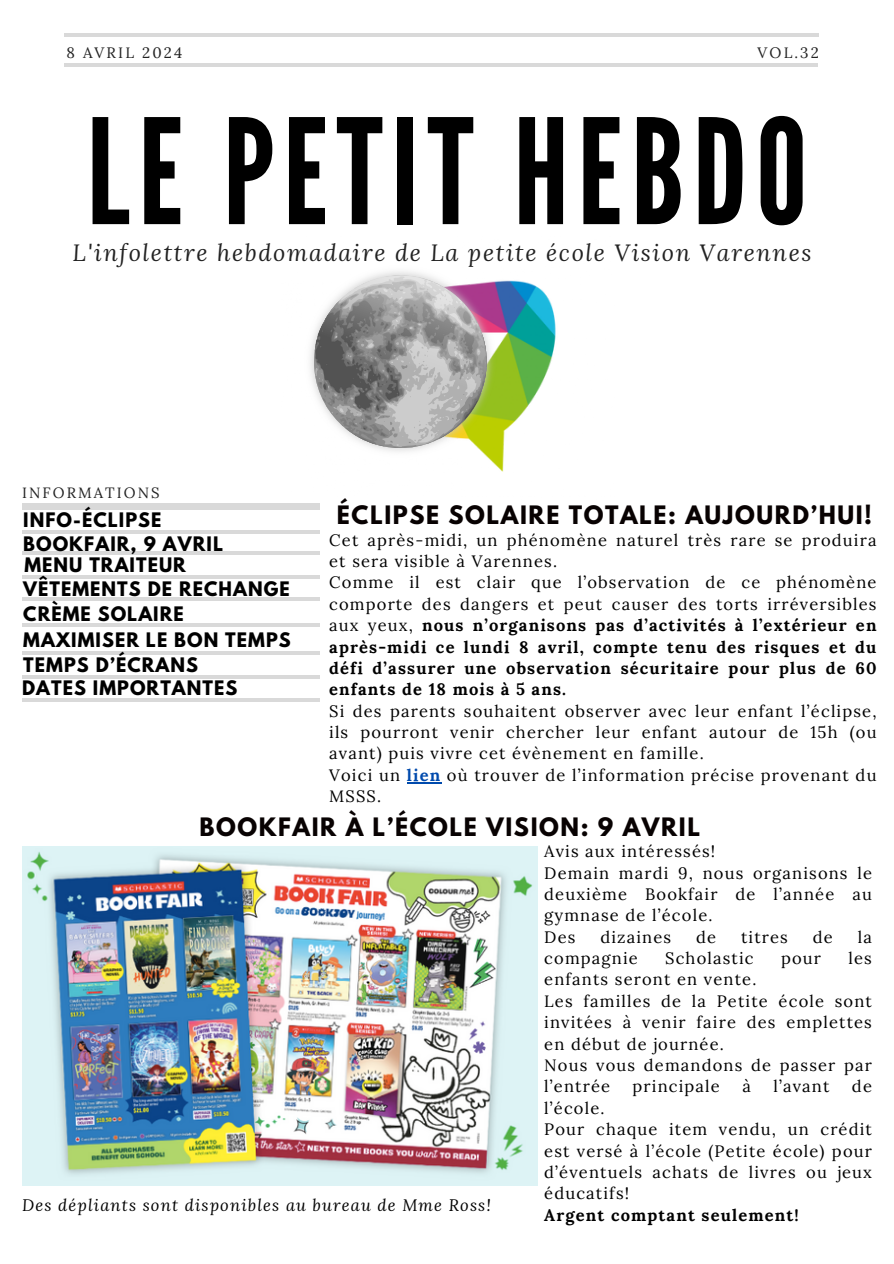
<style>
.page{position:relative;width:894px;height:1264px;background:#fff}
.page>*{position:absolute;margin:0;border:0;box-sizing:border-box;transform-origin:0 0}
.t1{font:145.65px "League Gothic";letter-spacing:.06em;color:#000}
.t2{font:italic 23.4px "Lora";letter-spacing:.07em;color:#222}
.t3{font:700 22.5px "League Spartan";letter-spacing:.07em;color:#080202}
.t4{font:700 17.7px "League Spartan";letter-spacing:.06em;color:#000}
.t5{font:16.5px/21.3px "Lora";letter-spacing:.07em;color:#000}
.t6{font:italic 16.5px "Lora";letter-spacing:.07em;color:#000}
.t7{font:15px "Lora";letter-spacing:.14em;color:#222}
.t8{font:14.85px "Lora";letter-spacing:.14em;color:#222}
.s1{font-weight:700}
.s2{font-weight:700;color:#004aad}
</style>
<div class="page">
<hr style="left:65px;top:63px;width:753px;height:4px;background:#d9d9d9">
<hr style="left:65px;top:34px;width:754px;height:3px;background:#000">
<hr style="left:22px;top:530px;width:297px;height:3px;background:#000">
<hr style="left:22px;top:575px;width:297px;height:3px;background:#000">
<hr style="left:22px;top:551px;width:297px;height:4px;background:#d9d9d9">
<img style="left:492px;top:280px;width:64px;height:192px">
<div style="left:22px;top:503px;width:297px;height:6px;background:#d9d9d9"></div>
<hr style="left:22px;top:597px;width:297px;height:4px;background:#d9d9d9">
<hr style="left:22px;top:623px;width:297px;height:3px;background:#000">
<hr style="left:22px;top:651px;width:297px;height:3px;background:#000">
<hr style="left:22px;top:675px;width:297px;height:3px;background:#000">
<img style="left:310px;top:271px;width:191px;height:191px">
<svg style="left:314px;top:275px;width:172px;height:173px;background:#aaa7a3"></svg>
<hr style="left:406px;top:782px;width:35px;height:1px;background:#004aad">
<img style="left:22px;top:846px;width:515px;height:339px">
<hr style="left:22px;top:698px;width:297px;height:3px;background:#000">
<p class="t7" style="left:66px;top:43px;width:117px">8 AVRIL 2024</p>
<p class="t7" style="left:757px;top:43px;width:63px">VOL.32</p>
<h2 class="t1" style="left:87px;top:88px;width:722px">LE PETIT HEBDO</h2>
<h3 class="t2" style="left:73px;top:237px;width:740px">L'infolettre hebdomadaire de La petite école Vision Varennes</h3>
<h4 class="t8" style="left:22px;top:483px;width:139px">INFORMATIONS</h4>
<h4 class="t3" style="left:337px;top:503px;width:536px">ÉCLIPSE SOLAIRE TOTALE: AUJOURD’HUI!</h4>
<h4 class="t5" style="left:329px;top:529px;width:548px">Cet après-midi, un phénomène naturel très rare se produira et sera visible à Varennes.<br>Comme il est clair que l’observation de ce phénomène comporte des dangers et peut causer des torts irréversibles aux yeux, <span class="s1">nous n’organisons pas d’activités à l’extérieur en après-midi ce lundi 8 avril, compte tenu des risques et du défi d’assurer une observation sécuritaire pour plus de 60 enfants de 18 mois à 5 ans.<br></span>Si des parents souhaitent observer avec leur enfant l’éclipse, ils pourront venir chercher leur enfant autour de 15h (ou avant) puis vivre cet évènement en famille.<br>Voici un <span class="s2">lien</span> où trouver de l’information précise provenant du MSSS.</h4>
<h4 class="t3" style="left:199px;top:816px;width:501px">BOOKFAIR À L’ÉCOLE VISION: 9 AVRIL</h4>
<h2 class="t5" style="left:544px;top:840px;width:329px">Avis aux intéressés!<br>Demain mardi 9, nous organisons le deuxième Bookfair de l’année au gymnase de l’école.<br>Des</h2>
<h4 class="t4" style="left:23px;top:511px;width:140px">INFO-ÉCLIPSE</h4>
<h4 class="t4" style="left:23px;top:534px;width:201px">BOOKFAIR, 9 AVRIL</h4>
<h4 class="t4" style="left:24px;top:555px;width:163px">MENU TRAITEUR</h4>
<h5 class="t4" style="left:23px;top:580px;width:268px">VÊTEMENTS DE RECHANGE</h5>
<p class="t4" style="left:23px;top:605px;width:162px">CRÈME SOLAIRE</p>
<p class="t4" style="left:23px;top:656px;width:176px">TEMPS D’ÉCRANS</p>
<h4 class="t4" style="left:23px;top:630px;width:269px">MAXIMISER LE BON TEMPS</h4>
<h5 class="t4" style="left:22px;top:678px;width:217px">DATES IMPORTANTES</h5>
<h2 class="t5" style="left:600px;top:926px;width:72px">dizaines</h2>
<h2 class="t5" style="left:696px;top:926px;width:21px">de</h2>
<h2 class="t5" style="left:740px;top:926px;width:48px">titres</h2>
<h2 class="t5" style="left:812px;top:926px;width:21px">de</h2>
<h2 class="t5" style="left:857px;top:926px;width:16px">la</h2>
<h2 class="t5" style="left:544px;top:947px;width:95px">compagnie</h2>
<h2 class="t5" style="left:665px;top:947px;width:90px">Scholastic</h2>
<h2 class="t5" style="left:781px;top:947px;width:41px">pour</h2>
<h2 class="t5" style="left:848px;top:947px;width:25px">les</h2>
<h2 class="t5" style="left:544px;top:968px;width:329px">enfants seront en vente.<br>Les familles de la Petite école sont invitées à venir faire des emplettes en début de journée.<br>Nous vous demandons de passer par l’entrée</h2>
<h2 class="t5" style="left:632px;top:1075px;width:89px">principale</h2>
<h2 class="t5" style="left:742px;top:1075px;width:10px">à</h2>
<h2 class="t5" style="left:773px;top:1075px;width:58px">l’avant</h2>
<h2 class="t5" style="left:851px;top:1075px;width:21px">de</h2>
<h2 class="t5" style="left:544px;top:1097px;width:329px">l’école.<br>Pour chaque item vendu, un crédit est versé à l’école (Petite école) pour d’éventuels achats de livres ou jeux éducatifs!<br><span class="s1">Argent comptant seulement!</span></h2>
<p class="t6" style="left:22px;top:1193px;width:470px">Des dépliants sont disponibles au bureau de Mme Ross!</p>
</div>
